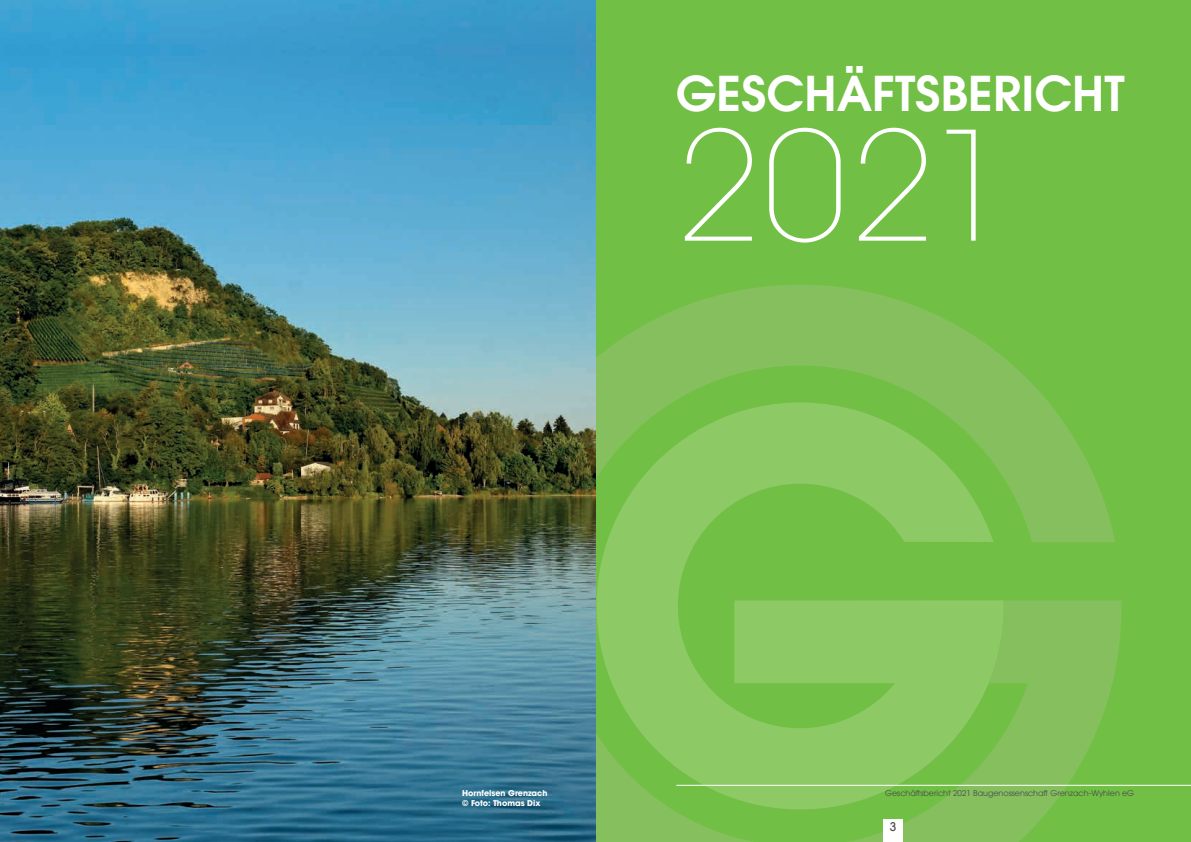
<style>
.page{position:relative;width:1191px;height:842px;background:#fff}
.page>*{position:absolute;margin:0;border:0;box-sizing:border-box;transform-origin:0 0}
.t1{font:200 150px "ITC Avant Garde W1 G";color:#fff}
.t2{font:600 48px "ITC Avant Garde W1 G";color:#fff}
.t3{font:500 12px "ITC Avant Garde W1 G";color:#4b4c4d}
.t4{font:8px "ITC Avant Garde W1 G";color:#4b4c4d}
.t5{font:700 8px/9.6px "ITC Avant Garde W1 G";color:#fff}
</style>
<div class="page">
<div style="left:595px;top:0;width:596px;height:842px;background:#71bf44"></div>
<svg style="left:595px;top:285px;width:526px;height:557px;fill:#86bf5e"></svg>
<svg style="left:596px;top:402px;width:407px;height:407px;fill:#8dc964"></svg>
<hr style="left:676px;top:785px;width:515px;height:1px;background:#fff">
<div style="left:883px;top:819px;width:20px;height:23px;background:#fff"></div>
<img style="left:0;top:0;width:595px;height:842px">
<h2 class="t2" style="left:676px;top:62px;width:450px">GESCHÄFTSBERICHT</h2>
<h1 class="t1" style="left:676px;top:91px;width:338px">2021</h1>
<p class="t5" style="left:462px;top:788px;width:87px">Hornfelsen Grenzach © Foto: Thomas Dix</p>
<p class="t4" style="left:885px;top:788px;width:251px">Geschäftsbericht 2021 Baugenossenschaft Grenzach-Wyhlen eG</p>
<h3 class="t3" style="left:890px;top:819px;width:8px">3</h3>
</div>
